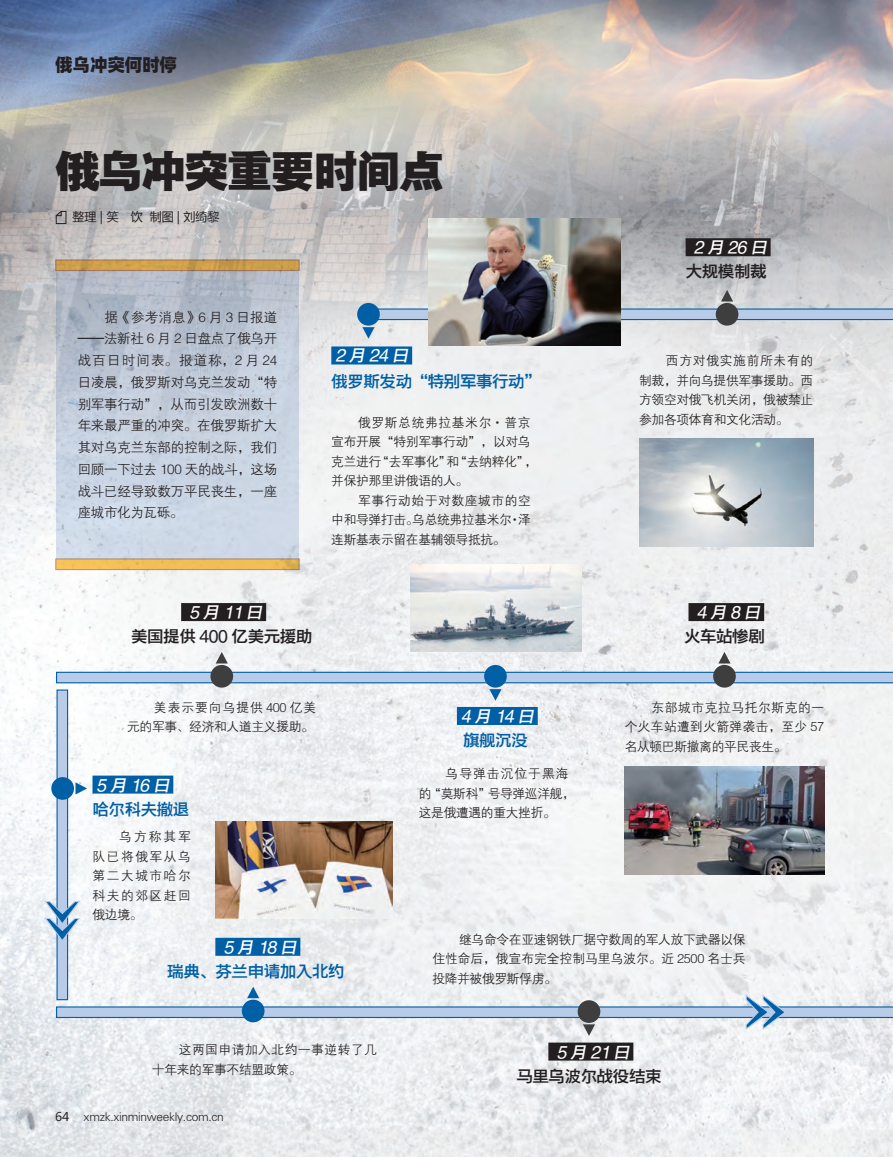
<style>
.page{position:relative;width:893px;height:1157px;background:#fff}
.page>*{position:absolute;margin:0;border:0;box-sizing:border-box;transform-origin:0 0}
.t1{font:45px "FZYDTHJW GB1 0";letter-spacing:-.045em;color:#231f20}
.t2{font:18px "Alibaba Pu Hui Ti H";letter-spacing:-.025em;color:#231f20}
.t3{font:16.5px/24px "FZYDZHJW GB1 0";letter-spacing:-.025em;color:#0160a5}
.t4{font:16.5px/24px "FZYDZHJW GB1 0";letter-spacing:-.025em;color:#231f20}
.t5{font:italic 16.5px/24px "FZYDZHJW GB1 0";color:#fff;text-align:center}
.t6{font:13.5px/21.8px "FZZDXJW GB1 0";letter-spacing:-.015em;color:#231f20;text-align:justify}
.t7{font:12.75px/19.5px "FZZDXJW GB1 0";letter-spacing:-.025em;color:#231f20;text-align:justify}
.t8{font:12.75px/19.5px "FZZDXJW GB1 0";letter-spacing:.04em;color:#231f20}
.t9{font:12.75px "FZZDXJW GB1 0";letter-spacing:.05em;color:#231f20}
.t10{font:12.75px "FZZDXJW GB1 0";letter-spacing:.045em;color:#231f20}
.t11{font:12px "FZXH1 JW GB1 0";letter-spacing:-.025em;color:#231f20}
.t12{font:12px "Microsoft Ya Hei";color:#231f20}
.s1{font-style:italic;color:#fff}
.s2{font-style:normal;color:#0160a5}
.s3{font-style:normal;color:#231f20}
.s4{font-family:"Microsoft Ya Hei"}
</style>
<div class="page">
<img style="left:0;top:385px;width:893px;height:772px">
<img style="left:0;top:0;width:893px;height:385px">
<div style="left:57px;top:689px;width:11px;height:311px;background:#b8cbe8;border:1px solid #0160a5"></div>
<svg style="left:56px;top:211px;width:10px;height:13px"></svg>
<div style="left:686px;top:238px;width:85px;height:18px;background:#231f20"></div>
<div style="left:688px;top:603px;width:76px;height:18px;background:#231f20"></div>
<div style="left:215px;top:937px;width:85px;height:18px;background:#0160a5"></div>
<div style="left:548px;top:1042px;width:85px;height:18px;background:#231f20"></div>
<div style="left:181px;top:603px;width:85px;height:18px;background:#231f20"></div>
<svg style="left:378px;top:308px;width:515px;height:12px;background:#98b7da"></svg>
<svg style="left:55px;top:259px;width:245px;height:12px;background:#c49851"></svg>
<div style="left:55px;top:558px;width:245px;height:12px;background:#f2be56;border:1px solid #c79576"></div>
<svg style="left:56px;top:671px;width:837px;height:12px;background:#9dbcdd"></svg>
<div style="left:357px;top:303px;width:23px;height:23px;background:#0160a5;border-radius:50%"></div>
<div style="left:716px;top:303px;width:22px;height:23px;background:#3e3e3f;border-radius:50%"></div>
<img style="left:429px;top:218px;width:191px;height:128px">
<div style="left:331px;top:346px;width:81px;height:18px;background:#0160a5"></div>
<div style="left:457px;top:707px;width:81px;height:18px;background:#0160a5"></div>
<div style="left:92px;top:775px;width:81px;height:18px;background:#0160a5"></div>
<svg style="left:362px;top:327px;width:13px;height:12px"></svg>
<div style="left:484px;top:665px;width:23px;height:22px;background:#0160a5;border-radius:50%"></div>
<svg style="left:489px;top:689px;width:12px;height:11px"></svg>
<div style="left:51px;top:777px;width:23px;height:22px;background:#0160a5;border-radius:50%"></div>
<svg style="left:76px;top:782px;width:11px;height:12px"></svg>
<svg style="left:721px;top:290px;width:12px;height:11px"></svg>
<div style="left:713px;top:665px;width:23px;height:22px;background:#3e3e3f;border-radius:50%"></div>
<svg style="left:718px;top:652px;width:12px;height:11px"></svg>
<div style="left:210px;top:665px;width:23px;height:22px;background:#3e3e3f;border-radius:50%"></div>
<svg style="left:216px;top:652px;width:12px;height:11px"></svg>
<svg style="left:56px;top:271px;width:243px;height:287px;background:#c2ccda"></svg>
<img style="left:639px;top:438px;width:174px;height:108px">
<img style="left:625px;top:766px;width:199px;height:109px">
<img style="left:411px;top:564px;width:170px;height:87px">
<img style="left:215px;top:821px;width:178px;height:97px">
<svg style="left:55px;top:986px;width:838px;height:50px"></svg>
<svg style="left:44px;top:900px;width:37px;height:42px"></svg>
<h2 class="t2" style="left:55px;top:50px;width:124px">俄乌冲突何时停</h2>
<p class="t1" style="left:55px;top:146px;width:390px">俄乌冲突重要时间点</p>
<p class="t12" style="left:72px;top:209px;width:149px">整理 | 笑　饮 制图 | 刘绮黎</p>
<p class="t6" style="left:78px;top:306px;width:201px;text-indent:27px">据《参考消息》6 月 3 日报道——法新社 6 月 2 日盘点了俄乌开战百日时间表。报道称，2 月 24日凌晨，俄罗斯对乌克兰发动“特别军事行动”，从而引发欧洲数十年来最严重的冲突。在俄罗斯扩大其对乌克兰东部的控制之际，我们回顾一下过去 100 天的战斗，这场战斗已经导致数万平民丧生，一座座城市化为瓦砾。</p>
<p class="t3" style="left:331px;top:343px;width:211px;line-height:25.5px"><span class="s1">2月24日<br></span>俄罗斯发动“特别军事行动”</p>
<p class="t9" style="left:358px;top:416px;width:174px">俄罗斯总统弗拉基米尔·普京</p>
<p class="t7" style="left:331px;top:432px;width:201px">宣布开展“特别军事行动”，以对乌</p>
<p class="t7" style="left:331px;top:452px;width:207px">克兰进行“去军事化”和“去纳粹化”，</p>
<p class="t7" style="left:331px;top:471px;width:139px">并保护那里讲俄语的人。</p>
<p class="t10" style="left:358px;top:494px;width:174px">军事行动始于对数座城市的空</p>
<p class="t7" style="left:331px;top:510px;width:201px">中和导弹打击。乌总统弗拉基米尔·泽</p>
<p class="t7" style="left:331px;top:530px;width:176px">连斯基表示留在基辅领导抵抗。</p>
<p class="t4" style="left:131px;top:601px;width:183px;text-indent:58px"><span class="s1">5月11日<br></span>美国提供 400 亿美元援助</p>
<p class="t7" style="left:127px;top:697px;width:191px;text-align:right">美表示要向乌提供 400 亿美<br>元的军事、经济和人道主义援助。</p>
<p class="t3" style="left:92px;top:773px;width:98px"><span class="s1">5月16日</span>哈尔科夫撤退</p>
<p class="t7" style="left:92px;top:827px;width:100px;text-indent:27px">乌方称其军队已将俄军从乌第二大城市哈尔科夫的郊区赶回俄边境。</p>
<p class="t5" style="left:461px;top:705px;width:78px;text-align:left">4月14日<span class="s2">旗舰沉没</span></p>
<p class="t7" style="left:419px;top:764px;width:158px;text-align:left;text-indent:27px">乌导弹击沉位于黑海的“莫斯科”号导弹巡洋舰，这是俄遭遇的重大挫折。</p>
<p class="t5" style="left:686px;top:236px;width:86px">2月26日<span class="s3">大规模制裁</span></p>
<p class="t7" style="left:639px;top:351px;width:176px;text-indent:27px">西方对俄实施前所未有的制裁，并向乌提供军事援助。西方领空对俄飞机关闭，俄被禁止参加各项体育和文化活动。</p>
<p class="t4" style="left:684px;top:601px;width:82px;text-align:right"><span class="s1">4月8日</span>火车站惨剧</p>
<p class="t7" style="left:625px;top:697px;width:201px;text-indent:27px">东部城市克拉马托尔斯克的一个火车站遭到火箭弹袭击，至少 57名从顿巴斯撤离的平民丧生。</p>
<p class="t3" style="left:167px;top:935px;width:179px;text-indent:56px"><span class="s1">5月18日<br></span>瑞典、芬兰申请加入北约</p>
<p class="t8" style="left:152px;top:1040px;width:226px;text-indent:27px">这两国申请加入北约一事逆转了几十年来的军事不结盟政策。</p>
<p class="t11" style="left:55px;top:1109px;width:170px"><span class="s4">64</span> xmzk.xinminweekly.com.cn</p>
<p class="t7" style="left:432px;top:930px;width:315px;text-indent:27px">继乌命令在亚速钢铁厂据守数周的军人放下武器以保住性命后，俄宣布完全控制马里乌波尔。近 2500 名士兵投降并被俄罗斯俘虏。</p>
<p class="t4" style="left:516px;top:1040px;width:147px;text-indent:40px"><span class="s1">5月21日<br></span>马里乌波尔战役结束</p>
</div>
